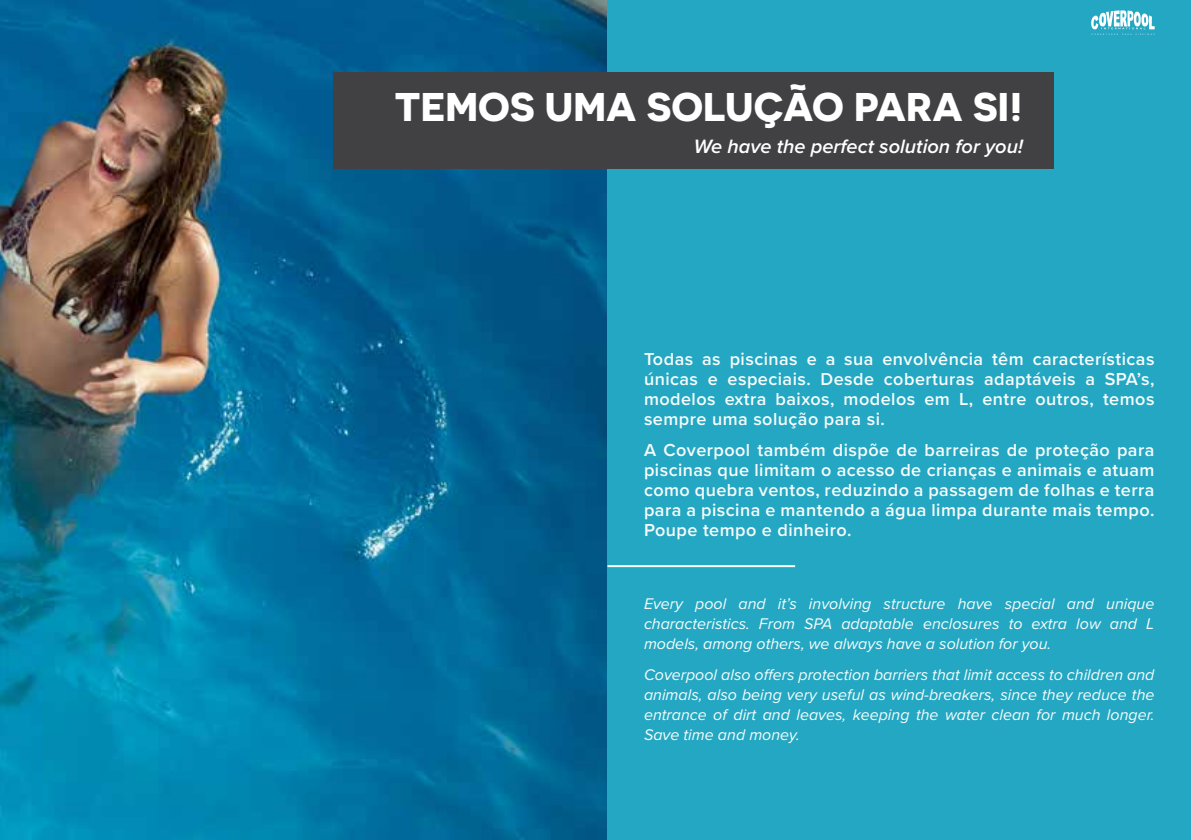
<style>
.page{position:relative;width:1191px;height:840px;background:#fff}
.page>*{position:absolute;margin:0;border:0;box-sizing:border-box;transform-origin:0 0}
.t1{font:700 40px "Novecentosanswide";color:#fff}
.t2{font:italic 600 20px "Proxima Nova";color:#fff}
.t3{font:600 18px/20px "Proxima Nova";letter-spacing:.025em;color:#f7fcfb;text-align:justify}
.t4{font:italic 16px/20px "Proxima Nova";color:#f7fcfb;text-align:justify}
</style>
<div class="page">
<img style="left:0;top:0;width:607px;height:839px">
<div style="left:607px;top:0;width:584px;height:839px;background:#23a7c3"></div>
<hr style="left:607px;top:565px;width:188px;height:2px;background:#f7fcfb">
<div style="left:333px;top:72px;width:720px;height:96px;background:#414042"></div>
<svg style="left:1091px;top:10px;width:63px;height:25px"></svg>
<h1 class="t1" style="left:394px;top:82px;width:630px">TEMOS UMA SOLUÇÃO PARA SI!</h1>
<p class="t2" style="left:694px;top:131px;width:330px">We have the perfect solution for you!</p>
<p class="t3" style="left:644px;top:348px;width:512px">Todas as piscinas e a sua envolvência têm características únicas e especiais. Desde coberturas adaptáveis a SPA’s, modelos extra baixos, modelos em L, entre outros, temos sempre uma solução para si.</p>
<p class="t3" style="left:644px;top:439px;width:512px">A Coverpool também dispõe de barreiras de proteção para piscinas que limitam o acesso de crianças e animais e atuam como quebra ventos, reduzindo a passagem de folhas e terra para a piscina e mantendo a água limpa durante mais tempo.<br>Poupe tempo e dinheiro.</p>
<p class="t4" style="left:644px;top:592px;width:512px">Every pool and it’s involving structure have special and unique characteristics. From SPA adaptable enclosures to extra low and L models, among others, we always have a solution for you.</p>
<p class="t4" style="left:644px;top:663px;width:512px">Coverpool also offers protection barriers that limit access to children and animals, also being very useful as wind-breakers, since they reduce the entrance of dirt and leaves, keeping the water clean for much longer.<br>Save time and money.</p>
</div>
